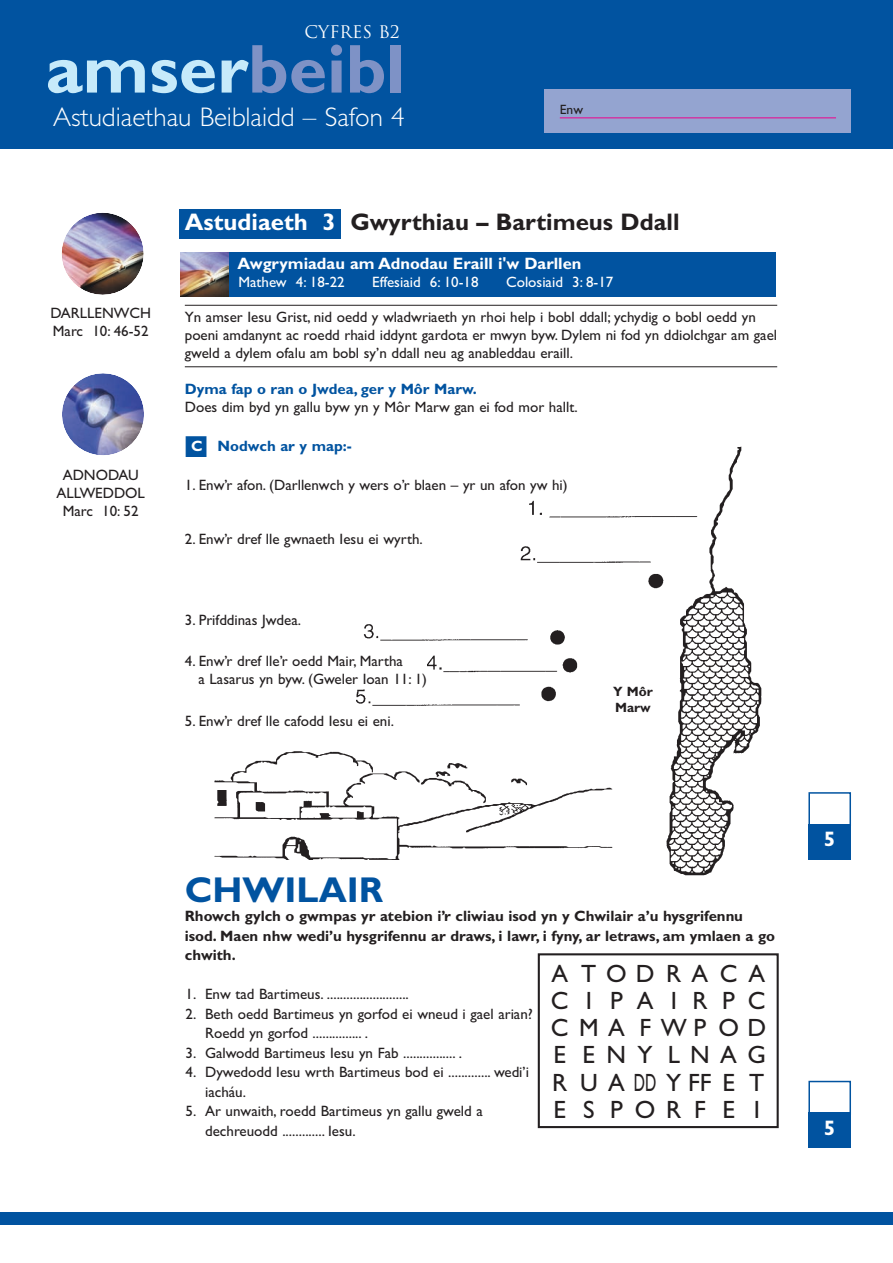
<style>
.page{position:relative;width:893px;height:1263px;background:#fff}
.page>*{position:absolute;margin:0;border:0;box-sizing:border-box;transform-origin:0 0}
.t1{font:700 69.45px "Gill Sans";color:#c6eafa}
.t2{font:700 36px "Gill Sans";color:#0153a0}
.t3{font:300 27px "Gill Sans";color:#fff}
.t4{font:25.05px/27.2px "Gill Sans";color:#231f20}
.t5{font:700 24px "Gill Sans";color:#231f20}
.t6{font:700 21px "Gill Sans";color:#fff}
.t7{font:16.95px "Trajan";color:#fff}
.t8{font:700 16.5px "Gill Sans";color:#fff}
.t9{font:15px/18px "Gill Sans";color:#231f20}
.t10{font:700 15px/19.5px "Gill Sans";color:#231f20}
.t11{font:700 15px "Gill Sans";color:#0153a0}
.t12{font:15px "Gill Sans";color:#fff}
.t13{font:700 13.5px/16.2px "Gill Sans";color:#231f20}
.t14{font:13.5px "Gill Sans";color:#231f20}
.s1{color:#7e92c6}
.s2{color:#fff}
</style>
<div class="page">
<img style="left:62px;top:213px;width:82px;height:82px">
<img style="left:62px;top:373px;width:82px;height:82px">
<div style="left:179px;top:209px;width:162px;height:30px;background:#0153a0"></div>
<hr style="left:185px;top:305px;width:592px;height:1px;background:#231f20">
<hr style="left:185px;top:367px;width:592px;height:1px;background:#231f20">
<div style="left:180px;top:252px;width:596px;height:44px;background:#0153a0"></div>
<img style="left:181px;top:252px;width:47px;height:44px">
<div style="left:808px;top:792px;width:43px;height:34px;border:2px solid #0153a0"></div>
<div style="left:808px;top:824px;width:43px;height:35px;background:#0153a0"></div>
<div style="left:808px;top:1081px;width:43px;height:34px;border:2px solid #0153a0"></div>
<div style="left:808px;top:1112px;width:43px;height:36px;background:#0153a0"></div>
<img style="left:356px;top:446px;width:406px;height:430px">
<img style="left:214px;top:750px;width:411px;height:110px">
<div style="left:538px;top:953px;width:241px;height:175px;border:2px solid #231f20"></div>
<div style="left:590px;top:685px;width:86px;height:48px;background:#fff"></div>
<div style="left:0;top:1212px;width:892px;height:13px;background:#0153a0"></div>
<div style="left:0;top:0;width:892px;height:149px;background:#0153a0"></div>
<div style="left:545px;top:89px;width:306px;height:44px;background:#94a4d0"></div>
<hr style="left:560px;top:118px;width:276px;height:1px;background:#ed028c">
<p class="t7" style="left:304px;top:22px;width:97px">CYFRes B2</p>
<h1 class="t1" style="left:46px;top:45px;width:360px">amser<span class="s1">beibl</span></h1>
<h3 class="t3" style="left:53px;top:108px;width:353px">Astudiaethau Beiblaidd – Safon 4</h3>
<p class="t14" style="left:560px;top:104px;width:25px">Enw</p>
<h3 class="t5" style="left:185px;top:214px;width:496px"><span class="s2">Astudiaeth 3</span> Gwyrthiau – Bartimeus Ddall</h3>
<p class="t9" style="left:50px;top:306px;width:102px">DARLLENWCH<br>Marc 10: 46-52</p>
<p class="t9" style="left:56px;top:468px;width:90px;text-align:center">ADNODAU<br>ALLWEDDOL<br>Marc 10: 52</p>
<p class="t8" style="left:237px;top:258px;width:346px">Awgrymiadau am Adnodau Eraill i'w Darllen</p>
<p class="t12" style="left:238px;top:277px;width:108px">Mathew 4: 18-22</p>
<p class="t12" style="left:372px;top:277px;width:108px">Effesiaid 6: 10-18</p>
<p class="t12" style="left:506px;top:277px;width:109px">Colosiaid 3: 8-17</p>
<p class="t9" style="left:185px;top:310px;width:594px">Yn amser Iesu Grist, nid oedd y wladwriaeth yn rhoi help i bobl ddall; ychydig o bobl oedd yn poeni amdanynt ac roedd rhaid iddynt gardota er mwyn byw. Dylem ni fod yn ddiolchgar am gael gweld a dylem ofalu am bobl sy’n ddall neu ag anableddau eraill.</p>
<p class="t11" style="left:185px;top:384px;width:294px">Dyma fap o ran o Jwdea, ger y Môr Marw.</p>
<p class="t9" style="left:185px;top:400px;width:394px">Does dim byd yn gallu byw yn y Môr Marw gan ei fod mor hallt.</p>
<p class="t11" style="left:185px;top:441px;width:168px">■<span class="s2">C</span> Nodwch ar y map:-</p>
<p class="t9" style="left:185px;top:478px;width:384px">1. Enw’r afon. (Darllenwch y wers o’r blaen – yr un afon yw hi)</p>
<p class="t9" style="left:185px;top:532px;width:240px">2. Enw’r dref lle gwnaeth Iesu ei wyrth.</p>
<p class="t9" style="left:185px;top:613px;width:118px">3. Prifddinas Jwdea.</p>
<p class="t9" style="left:199px;top:654px;width:230px;text-indent:-14px">4. Enw’r dref lle’r oedd Mair, Martha<br>a Lasarus yn byw. (Gweler Ioan 11: 1)</p>
<p class="t9" style="left:185px;top:714px;width:211px">5. Enw’r dref lle cafodd Iesu ei eni.</p>
<p class="t13" style="left:613px;top:685px;width:41px">Y Môr<br>Marw</p>
<h2 class="t2" style="left:185px;top:877px;width:200px">CHWILAIR</h2>
<p class="t10" style="left:185px;top:908px;width:591px">Rhowch gylch o gwmpas yr atebion i’r cliwiau isod yn y Chwilair a’u hysgrifennu isod. Maen nhw wedi’u hysgrifennu ar draws, i lawr, i fyny, ar letraws, am ymlaen a go chwith.</p>
<p class="t9" style="left:186px;top:987px;width:225px">1. Enw tad Bartimeus. .........................</p>
<p class="t9" style="left:205px;top:1005px;width:329px;line-height:19.5px;text-indent:-20px">2. Beth oedd Bartimeus yn gorfod ei wneud i gael arian?<br>Roedd yn gorfod ............... .</p>
<p class="t9" style="left:186px;top:1045px;width:278px">3. Galwodd Bartimeus Iesu yn Fab ................ .</p>
<p class="t9" style="left:205px;top:1064px;width:326px;line-height:19.5px;text-indent:-20px">4. Dywedodd Iesu wrth Bartimeus bod ei ............. wedi’i iacháu.</p>
<p class="t9" style="left:205px;top:1103px;width:279px;line-height:19.5px;text-indent:-20px">5. Ar unwaith, roedd Bartimeus yn gallu gweld a dechreuodd ............. Iesu.</p>
<h3 class="t4" style="left:581px;top:963px;width:75px">T O D<br>I</h3>
<h3 class="t4" style="left:580px;top:1044px;width:156px">E<br>U A DD Y FF E<br>S</h3>
<h3 class="t4" style="left:718px;top:963px;width:49px">C A<br>P<br>O D</h3>
<h3 class="t4" style="left:551px;top:963px;width:75px">A<br>C<br>C M A<br>E<br>R<br>E</h3>
<h3 class="t4" style="left:666px;top:963px;width:43px">R A<br>I</h3>
<h3 class="t4" style="left:668px;top:1044px;width:100px">L N A G</h3>
<h3 class="t4" style="left:748px;top:990px;width:19px">C</h3>
<h3 class="t4" style="left:607px;top:976px;width:21px;line-height:54.3px">P<br>N<br>P</h3>
<h3 class="t4" style="left:637px;top:990px;width:71px">A<br>F W P<br>Y</h3>
<h3 class="t4" style="left:692px;top:990px;width:17px">R</h3>
<h3 class="t4" style="left:749px;top:1071px;width:17px">T<br>I</h3>
<h3 class="t4" style="left:635px;top:1098px;width:48px">O R</h3>
<h3 class="t4" style="left:694px;top:1098px;width:13px">F</h3>
<h3 class="t4" style="left:722px;top:1098px;width:14px">E</h3>
<h3 class="t6" style="left:824px;top:832px;width:13px">5</h3>
<h3 class="t6" style="left:824px;top:1121px;width:13px">5</h3>
</div>
